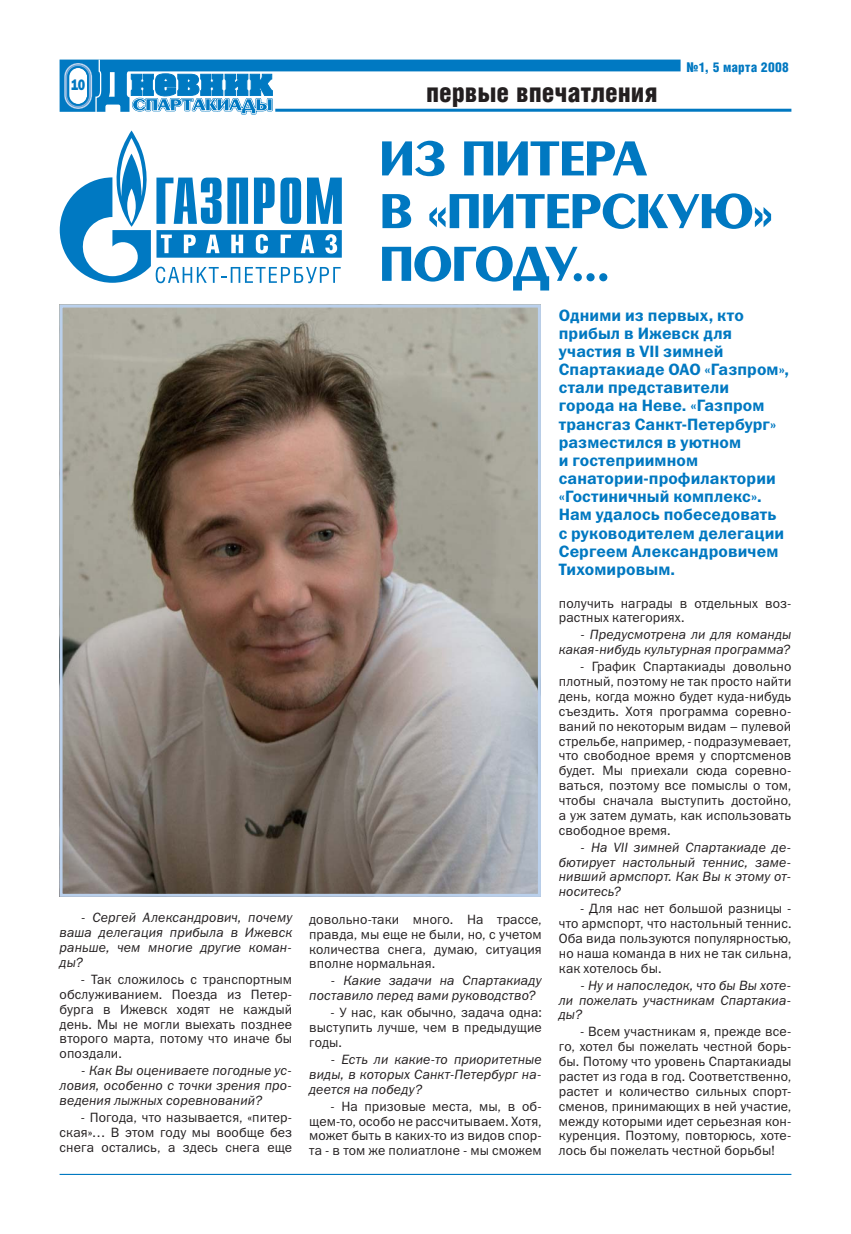
<style>
.page{position:relative;width:851px;height:1234px;background:#fff}
.page>*{position:absolute;margin:0;border:0;box-sizing:border-box;transform-origin:0 0}
.t1{font:700 51px/52.7px "Penta";letter-spacing:-.015em;color:#0078c1}
.t2{font:900 27px "Helios Cond";color:#231f20}
.t3{font:16.5px/18.1px "Franklin Gothic Demi C";letter-spacing:.005em;color:#0078c1}
.t4{font:15.15px "Franklin Gothic Heavy C";color:#0078c1;scale:.8 1}
.t5{font:13.5px/14.9px "Franklin Gothic Book C";letter-spacing:.01em;color:#231f20;text-align:justify}
.t6{font:italic 13.5px/14.9px "Franklin Gothic Book C";letter-spacing:.01em;color:#231f20;text-align:justify}
.t7{font:900 13.5px "Helios Cond";letter-spacing:.02em;color:#0078c1}
</style>
<div class="page">
<svg style="left:60px;top:59px;width:620px;height:56px"></svg>
<hr style="left:275px;top:109px;width:516px;height:3px;background:#0078c1">
<hr style="left:60px;top:1173px;width:731px;height:1px;background:#0078c1">
<svg style="left:60px;top:130px;width:282px;height:153px"></svg>
<img style="left:64px;top:308px;width:473px;height:584px">
<div style="left:60px;top:304px;width:481px;height:592px;border:3px solid #bad0ec"></div>
<p class="t4" style="left:71px;top:79px;width:19px">10</p>
<p class="t6" style="left:60px;top:911px;width:234px;text-indent:21px">- Сергей Александрович, почему ваша делегация прибыла в Ижевск раньше, чем многие другие коман&shy;ды?</p>
<p class="t5" style="left:60px;top:973px;width:234px;text-indent:21px">- Так сложилось с транспортным обслуживанием. Поезда из Петер&shy;бурга в Ижевск ходят не каждый день. Мы не могли выехать позднее второго марта, потому что иначе бы опоздали.</p>
<p class="t6" style="left:60px;top:1064px;width:234px;text-indent:21px">- Как Вы оцениваете погодные ус&shy;ловия, особенно с точки зрения про&shy;ведения лыжных соревнований?</p>
<p class="t5" style="left:60px;top:1110px;width:234px;text-indent:21px">- Погода, что называется, «питер&shy;ская»… В этом году мы вообще без снега остались, а здесь снега еще</p>
<h2 class="t2" style="left:426px;top:81px;width:233px">первые впечатления</h2>
<p class="t7" style="left:686px;top:62px;width:104px">№1, 5 марта 2008</p>
<h1 class="t1" style="left:380px;top:137px;width:394px">ИЗ ПИТЕРА<br>В «ПИТЕРСКУЮ»<br>ПОГОДУ…</h1>
<p class="t3" style="left:558px;top:307px;width:232px">Одними из первых, кто прибыл в Ижевск для участия в VII зимней<br>Спартакиаде ОАО «Газпром», стали представители<br>города на Неве. «Газпром трансгаз Санкт-Петербург» разместился в уютном<br>и гостеприимном санатории-профилактории «Гостиничный комплекс».<br>Нам удалось побеседовать с руководителем делегации<br>Сергеем Александровичем<br>Тихомировым.</p>
<p class="t5" style="left:309px;top:912px;width:234px">довольно-таки много. На трассе, правда, мы еще не были, но, с учетом количества снега, думаю, ситуация вполне нормальная.</p>
<p class="t6" style="left:309px;top:974px;width:234px;text-indent:21px">- Какие задачи на Спартакиаду поставило перед вами руководство?</p>
<p class="t5" style="left:309px;top:1006px;width:234px;text-indent:21px">- У нас, как обычно, задача одна: выступить лучше, чем в предыдущие годы.</p>
<p class="t6" style="left:309px;top:1053px;width:234px;text-indent:21px">- Есть ли какие-то приоритетные виды, в которых Санкт-Петербург на&shy;деется на победу?</p>
<p class="t5" style="left:309px;top:1099px;width:234px;text-indent:21px">- На призовые места, мы, в об&shy;щем-то, особо не рассчитываем. Хотя, может быть в каких-то из видов спор&shy;та - в том же полиатлоне - мы сможем</p>
<p class="t5" style="left:558px;top:596px;width:234px">получить награды в отдельных воз&shy;растных категориях.</p>
<p class="t6" style="left:558px;top:628px;width:234px;text-align:right">- Предусмотрена ли для команды какая-нибудь культурная программа?</p>
<p class="t5" style="left:558px;top:660px;width:234px;text-indent:21px">- График Спартакиады довольно плотный, поэтому не так просто найти день, когда можно будет куда-нибудь съездить. Хотя программа соревно&shy;ваний по некоторым видам – пулевой стрельбе, например, - подразумевает, что свободное время у спортсменов будет. Мы приехали сюда соревно&shy;ваться, поэтому все помыслы о том, чтобы сначала выступить достойно, а уж затем думать, как использовать свободное время.</p>
<p class="t6" style="left:558px;top:840px;width:234px;text-indent:21px">- На VII зимней Спартакиаде де&shy;бютирует настольный теннис, заме&shy;нивший армспорт. Как Вы к этому от&shy;носитесь?</p>
<p class="t5" style="left:558px;top:902px;width:234px;text-indent:21px">- Для нас нет большой разницы - что армспорт, что настольный теннис.<br>Оба вида пользуются популярностью, но наша команда в них не так сильна, как хотелось бы.</p>
<p class="t6" style="left:558px;top:978px;width:234px;text-indent:21px">- Ну и напоследок, что бы Вы хоте&shy;ли пожелать участникам Спартакиа&shy;ды?</p>
<p class="t5" style="left:558px;top:1025px;width:234px;text-indent:21px">- Всем участникам я, прежде все&shy;го, хотел бы пожелать честной борь&shy;бы. Потому что уровень Спартакиады растет из года в год. Соответственно, растет и количество сильных спорт&shy;сменов, принимающих в ней участие, между которыми идет серьезная кон&shy;куренция. Поэтому, повторюсь, хоте&shy;лось бы пожелать честной борьбы!</p>
</div>
